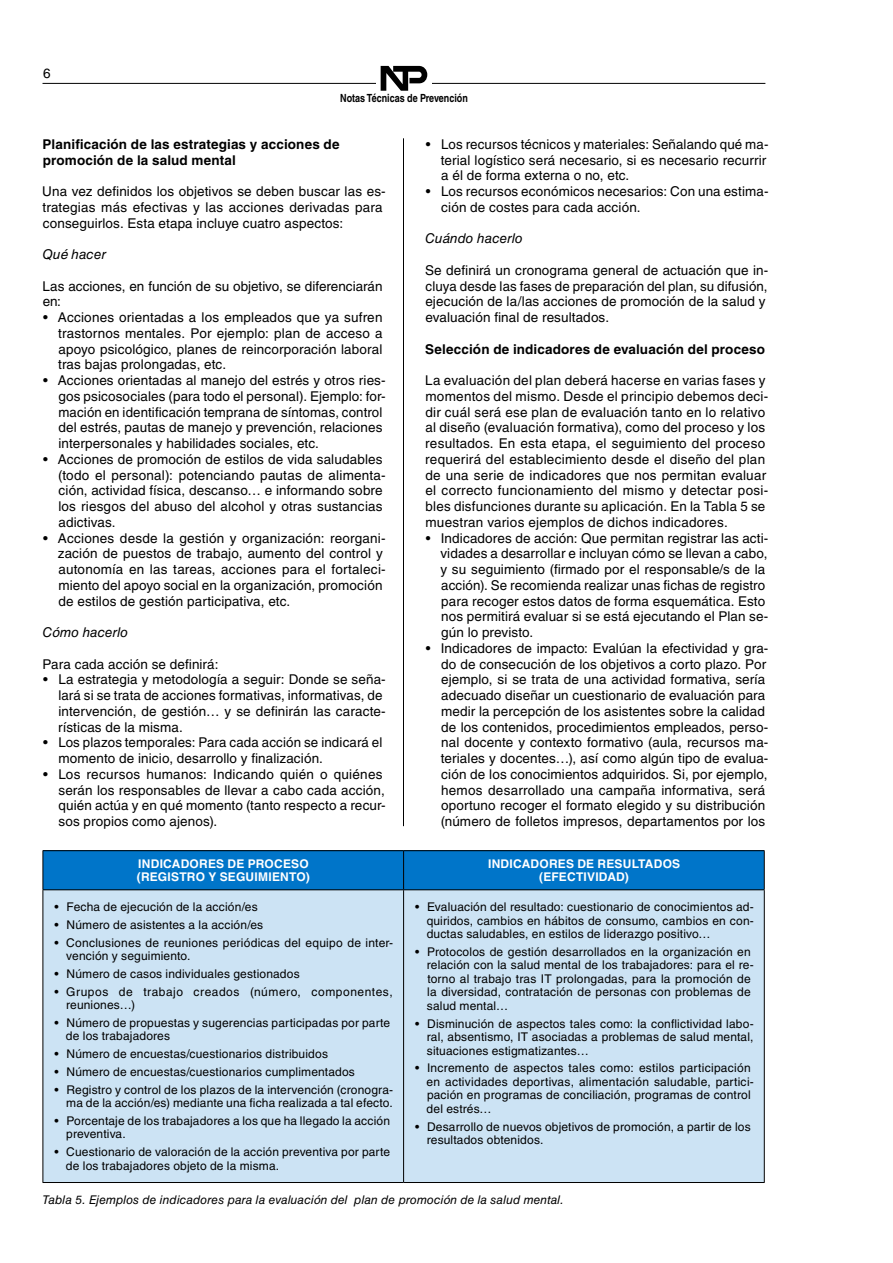
<style>
.page{position:relative;width:893px;height:1263px;background:#fff}
.page>*{position:absolute;margin:0;border:0;box-sizing:border-box;transform-origin:0 0}
.t1{font:13.5px/15.8px "Helvetica LT Std";letter-spacing:.01em;color:#000}
.t2{font:700 13.5px/15.8px "Helvetica LT Std";letter-spacing:.01em;color:#000}
.t3{font:italic 13.5px "Helvetica LT Std";letter-spacing:.005em;color:#000}
.t4{font:12px/13.5px "Helvetica LT Std";letter-spacing:.015em;color:#000}
.t5{font:italic 12px "Helvetica LT Std";letter-spacing:.01em;color:#000}
.t6{font:700 12px/13.5px "Helvetica LT Std";letter-spacing:.015em;color:#fff}
.t7{font:12px/13.5px "Helvetica LT Std";letter-spacing:.045em;color:#000}
.t8{font:700 11.25px "Helvetica LT Std";color:#000;scale:.8 1}
</style>
<div class="page">
<hr style="left:43px;top:83px;width:722px;height:1px;background:#000">
<div style="left:377px;top:80px;width:55px;height:6px;background:#fff"></div>
<svg style="left:381px;top:66px;width:46px;height:25px"></svg>
<hr style="left:403px;top:138px;width:1px;height:688px;background:#000">
<div style="left:43px;top:851px;width:361px;height:39px;background:#0075c9"></div>
<div style="left:404px;top:851px;width:360px;height:39px;background:#0075c9"></div>
<div style="left:43px;top:890px;width:361px;height:292px;background:#cce3f4"></div>
<div style="left:404px;top:890px;width:360px;height:292px;background:#cce3f4"></div>
<hr style="left:403px;top:851px;width:1px;height:38px;background:#000">
<hr style="left:403px;top:890px;width:1px;height:292px;background:#000">
<hr style="left:43px;top:850px;width:361px;height:1px;background:#000">
<hr style="left:43px;top:851px;width:1px;height:38px;background:#000">
<hr style="left:404px;top:850px;width:361px;height:1px;background:#000">
<hr style="left:764px;top:851px;width:1px;height:38px;background:#000">
<hr style="left:43px;top:889px;width:361px;height:1px;background:#000">
<hr style="left:43px;top:890px;width:1px;height:292px;background:#000">
<hr style="left:404px;top:889px;width:361px;height:1px;background:#000">
<hr style="left:764px;top:890px;width:1px;height:292px;background:#000">
<hr style="left:43px;top:1182px;width:361px;height:1px;background:#000">
<hr style="left:404px;top:1182px;width:361px;height:1px;background:#000">
<p class="t1" style="left:43px;top:65px;width:9px">6</p>
<p class="t8" style="left:340px;top:91px;width:161px">Notas Técnicas de Prevención</p>
<h5 class="t2" style="left:43px;top:136px;width:299px">Planificación de las estrategias y acciones de promoción de la salud mental</h5>
<p class="t1" style="left:42px;top:183px;width:344px">Una vez definidos los objetivos se deben buscar las es&shy;trategias más efectivas y las acciones derivadas para conseguirlos. Esta etapa incluye cuatro aspectos:</p>
<p class="t3" style="left:42px;top:247px;width:65px">Qué hacer</p>
<p class="t1" style="left:43px;top:278px;width:341px">Las acciones, en función de su objetivo, se diferenciarán en:</p>
<p class="t1" style="left:58px;top:309px;width:326px;text-align:justify;text-indent:-15px">• Acciones orientadas a los empleados que ya sufren trastornos mentales. Por ejemplo: plan de acceso a apoyo psicológico, planes de reincorporación laboral tras bajas prolongadas, etc.</p>
<p class="t1" style="left:58px;top:372px;width:328px;text-indent:-15px">• Acciones orientadas al manejo del estrés y otros ries&shy;gos psicosociales (para todo el personal). Ejemplo: for&shy;mación en identificación temprana de síntomas, control del estrés, pautas de manejo y prevención, relaciones interpersonales y habilidades sociales, etc.</p>
<p class="t1" style="left:58px;top:451px;width:329px;text-indent:-15px">• Acciones de promoción de estilos de vida saludables (todo el personal): potenciando pautas de alimenta&shy;ción, actividad física, descanso… e informando sobre los riesgos del abuso del alcohol y otras sustancias adictivas.</p>
<p class="t1" style="left:58px;top:530px;width:329px;text-indent:-15px">• Acciones desde la gestión y organización: reorgani&shy;zación de puestos de trabajo, aumento del control y autonomía en las tareas, acciones para el fortaleci&shy;miento del apoyo social en la organización, promoción de estilos de gestión participativa, etc.</p>
<p class="t3" style="left:42px;top:625px;width:87px">Cómo hacerlo</p>
<p class="t1" style="left:42px;top:656px;width:177px">Para cada acción se definirá:</p>
<p class="t1" style="left:58px;top:672px;width:328px;text-indent:-15px">• La estrategia y metodología a seguir: Donde se seña&shy;lará si se trata de acciones formativas, informativas, de intervención, de gestión… y se definirán las caracte&shy;rísticas de la misma.</p>
<p class="t1" style="left:58px;top:735px;width:325px;text-indent:-15px">• Los plazos temporales: Para cada acción se indicará el momento de inicio, desarrollo y finalización.</p>
<p class="t1" style="left:58px;top:766px;width:328px;text-indent:-15px">• Los recursos humanos: Indicando quién o quiénes serán los responsables de llevar a cabo cada acción, quién actúa y en qué momento (tanto respecto a recur&shy;sos propios como ajenos).</p>
<p class="t1" style="left:441px;top:136px;width:328px;text-indent:-15px">• Los recursos técnicos y materiales: Señalando qué ma&shy;terial logístico será necesario, si es necesario recurrir a él de forma externa o no, etc.</p>
<p class="t1" style="left:441px;top:183px;width:328px;text-indent:-15px">• Los recursos económicos necesarios: Con una estima&shy;ción de costes para cada acción.</p>
<p class="t3" style="left:425px;top:231px;width:99px">Cuándo hacerlo</p>
<p class="t1" style="left:425px;top:262px;width:344px">Se definirá un cronograma general de actuación que in&shy;cluya desde las fases de preparación del plan, su difusión, ejecución de la/las acciones de promoción de la salud y evaluación final de resultados.</p>
<h5 class="t2" style="left:425px;top:341px;width:341px">Selección de indicadores de evaluación del proceso</h5>
<p class="t1" style="left:425px;top:372px;width:344px">La evaluación del plan deberá hacerse en varias fases y momentos del mismo. Desde el principio debemos deci&shy;dir cuál será ese plan de evaluación tanto en lo relativo al diseño (evaluación formativa), como del proceso y los resultados. En esta etapa, el seguimiento del proceso requerirá del establecimiento desde el diseño del plan de una serie de indicadores que nos permitan evaluar el correcto funcionamiento del mismo y detectar posi&shy;bles disfunciones durante su aplicación. En la Tabla 5 se muestran varios ejemplos de dichos indicadores.</p>
<p class="t1" style="left:440px;top:530px;width:329px;text-indent:-15px">• Indicadores de acción: Que permitan registrar las acti&shy;vidades a desarrollar e incluyan cómo se llevan a cabo, y su seguimiento (firmado por el responsable/s de la acción). Se recomienda realizar unas fichas de registro para recoger estos datos de forma esquemática. Esto nos permitirá evaluar si se está ejecutando el Plan se&shy;gún lo previsto.</p>
<p class="t1" style="left:441px;top:640px;width:329px;text-indent:-15px">• Indicadores de impacto: Evalúan la efectividad y gra&shy;do de consecución de los objetivos a corto plazo. Por ejemplo, si se trata de una actividad formativa, sería adecuado diseñar un cuestionario de evaluación para medir la percepción de los asistentes sobre la calidad de los contenidos, procedimientos empleados, perso&shy;nal docente y contexto formativo (aula, recursos ma&shy;teriales y docentes…), así como algún tipo de evalua&shy;ción de los conocimientos adquiridos. Si, por ejemplo, hemos desarrollado una campaña informativa, será oportuno recoger el formato elegido y su distribución (número de folletos impresos, departamentos por los</p>
<p class="t6" style="left:137px;top:857px;width:174px">INDICADORES DE PROCESO (REGISTRO Y SEGUIMIENTO)</p>
<p class="t6" style="left:488px;top:857px;width:194px;text-align:center">INDICADORES DE RESULTADOS (EFECTIVIDAD)</p>
<p class="t4" style="left:55px;top:900px;width:205px">• Fecha de ejecución de la acción/es</p>
<p class="t4" style="left:55px;top:918px;width:210px">• Número de asistentes a la acción/es</p>
<p class="t4" style="left:66px;top:936px;width:328px;text-indent:-12px">• Conclusiones de reuniones periódicas del equipo de inter&shy;vención y seguimiento.</p>
<p class="t4" style="left:55px;top:967px;width:247px">• Número de casos individuales gestionados</p>
<p class="t7" style="left:66px;top:985px;width:328px;text-indent:-12px">• Grupos de trabajo creados (número, componentes, reuniones…)</p>
<p class="t4" style="left:66px;top:1016px;width:326px;text-indent:-11px">• Número de propuestas y sugerencias participadas por parte de los trabajadores</p>
<p class="t4" style="left:55px;top:1047px;width:275px">• Número de encuestas/cuestionarios distribuidos</p>
<p class="t4" style="left:55px;top:1065px;width:302px">• Número de encuestas/cuestionarios cumplimentados</p>
<p class="t4" style="left:55px;top:1083px;width:340px;text-align:right">• Registro y control de los plazos de la intervención (cronogra&shy;ma de la acción/es) mediante una ficha realizada a tal efecto.</p>
<p class="t4" style="left:427px;top:900px;width:328px;text-align:justify;text-indent:-11px">• Evaluación del resultado: cuestionario de conocimientos ad&shy;quiridos, cambios en hábitos de consumo, cambios en con&shy;ductas saludables, en estilos de liderazgo positivo…</p>
<p class="t4" style="left:427px;top:945px;width:328px;text-indent:-12px">• Protocolos de gestión desarrollados en la organización en relación con la salud mental de los trabajadores: para el re&shy;torno al trabajo tras IT prolongadas, para la promoción de la diversidad, contratación de personas con problemas de salud mental…</p>
<p class="t4" style="left:427px;top:1017px;width:328px;text-align:justify;text-indent:-12px">• Disminución de aspectos tales como: la conflictividad labo&shy;ral, absentismo, IT asociadas a problemas de salud mental, situaciones estigmatizantes…</p>
<p class="t4" style="left:427px;top:1061px;width:328px;text-indent:-11px">• Incremento de aspectos tales como: estilos participación en actividades deportivas, alimentación saludable, partici&shy;pación en programas de conciliación, programas de control del estrés…</p>
<p class="t4" style="left:66px;top:1114px;width:325px;text-indent:-12px">• Porcentaje de los trabajadores a los que ha llegado la acción preventiva.</p>
<p class="t4" style="left:66px;top:1145px;width:326px;text-indent:-11px">• Cuestionario de valoración de la acción preventiva por parte de los trabajadores objeto de la misma.</p>
<p class="t4" style="left:427px;top:1120px;width:325px;text-indent:-12px">• Desarrollo de nuevos objetivos de promoción, a partir de los resultados obtenidos.</p>
<p class="t5" style="left:42px;top:1193px;width:523px">Tabla 5. Ejemplos de indicadores para la evaluación del plan de promoción de la salud mental.</p>
</div>
